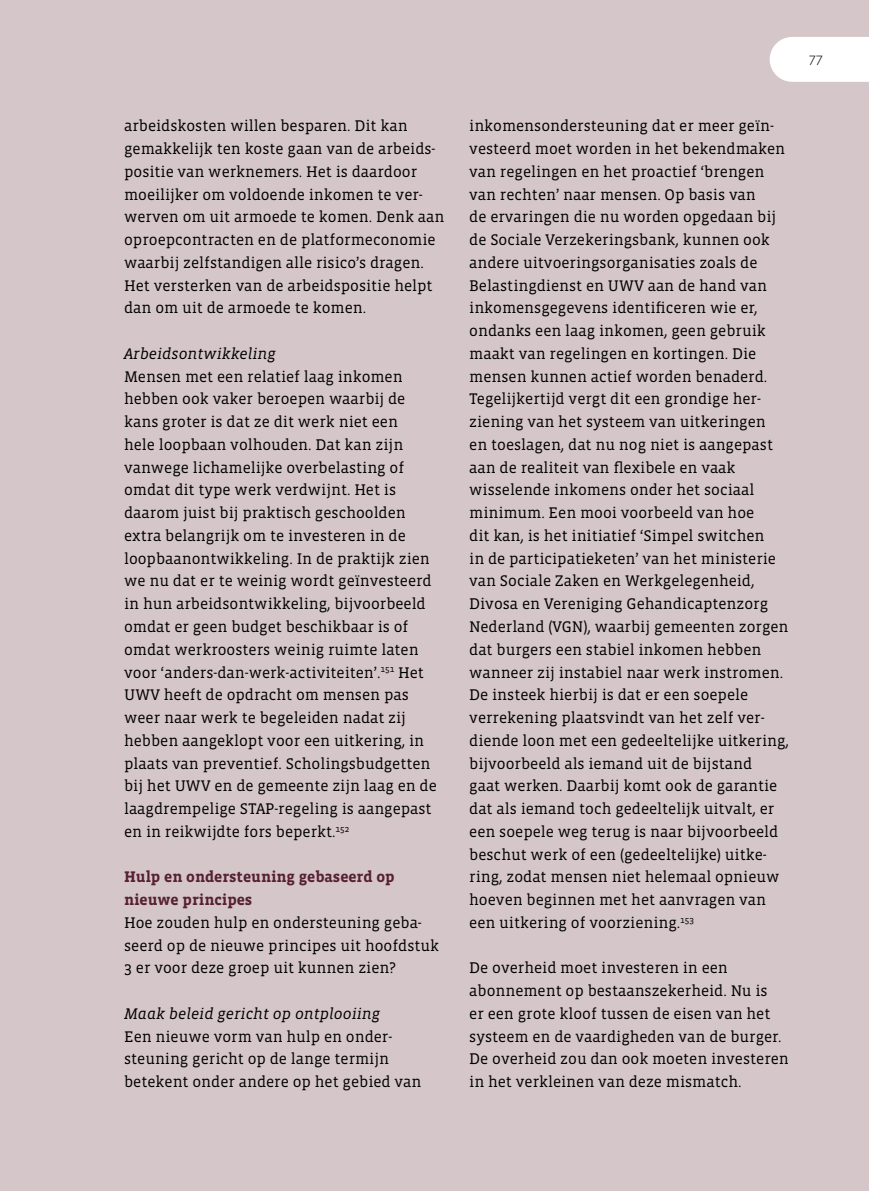
<style>
.page{position:relative;width:869px;height:1191px;background:#fff}
.page>*{position:absolute;margin:0;border:0;box-sizing:border-box;transform-origin:0 0}
.body_text{font:15.75px/22.8px "Vista Slab OTCE";color:#000}
.Heading_4{font:italic 15.75px "Vista Slab OTCE";color:#000}
.Subtitel_body{font:700 15.75px/22.8px "Vista Slab OTCE";color:#572034}
.t1{font:300 13.3px "Europa";color:#000}
</style>
<div class="page">
<div style="left:0;top:0;width:868px;height:1191px;background:#d5c6c9"></div>
<svg style="left:769px;top:37px;width:99px;height:45px;background:#fcfbfb"></svg>
<p class="body_text" style="left:124px;top:114px;width:321px">arbeidskosten willen besparen. Dit kan gemakkelijk ten koste gaan van de arbeids&shy;positie van werknemers. Het is daardoor moeilijker om voldoende inkomen te ver&shy;werven om uit armoede te komen. Denk aan oproepcontracten en de platformeconomie waarbij zelfstandigen alle risico’s dragen.<br>Het versterken van de arbeidspositie helpt dan om uit de armoede te komen.</p>
<p class="Heading_4" style="left:124px;top:344px;width:153px">Arbeidsontwikkeling</p>
<p class="body_text" style="left:124px;top:365px;width:314px">Mensen met een relatief laag inkomen hebben ook vaker beroepen waarbij de kans groter is dat ze dit werk niet een<br>hele loopbaan volhouden. Dat kan zijn vanwege lichamelijke overbelasting of omdat dit type werk verdwijnt. Het is daarom juist bij praktisch geschoolden extra belangrijk om te investeren in de loopbaanontwikkeling. In de praktijk zien we nu dat er te weinig wordt geïnvesteerd in hun arbeidsontwikkeling, bijvoorbeeld omdat er geen budget beschikbaar is of omdat werkroosters weinig ruimte laten voor ‘anders-dan-werk-activiteiten’.<sup>151</sup> Het UWV heeft de opdracht om mensen pas weer naar werk te begeleiden nadat zij hebben aangeklopt voor een uitkering, in plaats van preventief. Scholingsbudgetten bij het UWV en de gemeente zijn laag en de laagdrempelige STAP-regeling is aangepast en in reikwijdte fors beperkt.<sup>152</sup></p>
<p class="Subtitel_body" style="left:124px;top:865px;width:272px">Hulp en ondersteuning gebaseerd op nieuwe principes</p>
<p class="body_text" style="left:124px;top:911px;width:316px">Hoe zouden hulp en ondersteuning geba&shy;seerd op de nieuwe principes uit hoofdstuk<br>3 er voor deze groep uit kunnen zien?</p>
<p class="Heading_4" style="left:124px;top:1004px;width:257px">Maak beleid gericht op ontplooiing</p>
<p class="body_text" style="left:124px;top:1024px;width:298px">Een nieuwe vorm van hulp en onder&shy;steuning gericht op de lange termijn betekent onder andere op het gebied van</p>
<p class="t1" style="left:808px;top:52px;width:15px">77</p>
<p class="body_text" style="left:469px;top:114px;width:321px">inkomensondersteuning dat er meer geïn&shy;vesteerd moet worden in het bekendmaken van regelingen en het proactief ‘brengen van rechten’ naar mensen. Op basis van<br>de ervaringen die nu worden opgedaan bij de Sociale Verzekeringsbank, kunnen ook andere uitvoeringsorganisaties zoals de Belastingdienst en UWV aan de hand van inkomensgegevens identificeren wie er, ondanks een laag inkomen, geen gebruik maakt van regelingen en kortingen. Die mensen kunnen actief worden benaderd.<br>Tegelijkertijd vergt dit een grondige her&shy;ziening van het systeem van uitkeringen<br>en toeslagen, dat nu nog niet is aangepast aan de realiteit van flexibele en vaak wisselende inkomens onder het sociaal minimum. Een mooi voorbeeld van hoe<br>dit kan, is het initiatief ‘Simpel switchen<br>in de participatieketen’ van het ministerie van Sociale Zaken en Werkgelegenheid, Divosa en Vereniging Gehandicaptenzorg Nederland (VGN), waarbij gemeenten zorgen dat burgers een stabiel inkomen hebben wanneer zij instabiel naar werk instromen.<br>De insteek hierbij is dat er een soepele verrekening plaatsvindt van het zelf ver&shy;diende loon met een gedeeltelijke uitkering, bijvoorbeeld als iemand uit de bijstand<br>gaat werken. Daarbij komt ook de garantie dat als iemand toch gedeeltelijk uitvalt, er een soepele weg terug is naar bijvoorbeeld beschut werk of een (gedeeltelijke) uitke&shy;ring, zodat mensen niet helemaal opnieuw hoeven beginnen met het aanvragen van een uitkering of voorziening.<sup>153</sup></p>
<p class="body_text" style="left:469px;top:956px;width:321px">De overheid moet investeren in een abonnement op bestaanszekerheid. Nu is<br>er een grote kloof tussen de eisen van het systeem en de vaardigheden van de burger.<br>De overheid zou dan ook moeten investeren in het verkleinen van deze mismatch.</p>
</div>
